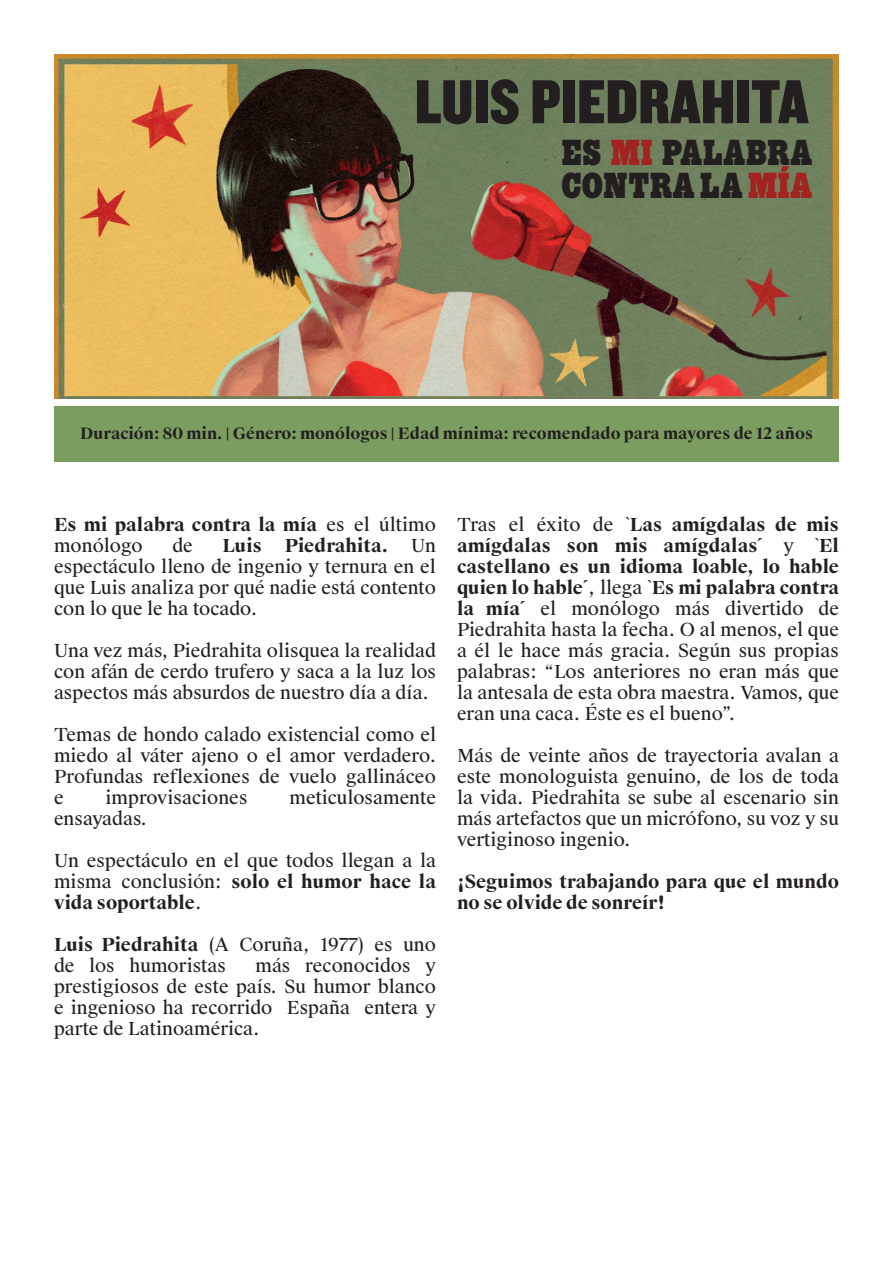
<style>
.page{position:relative;width:893px;height:1263px;background:#fff}
.page>*{position:absolute;margin:0;border:0;box-sizing:border-box;transform-origin:0 0}
.t1{font:64.5px "Knockout HTF70 Full Welterwt";color:#231f20}
.t2{font:900 36px/33.2px "Dirk";letter-spacing:.02em;color:#231f20}
.t3{font:18px/21px "Suisse Works";color:#231f20;text-align:justify}
.t4{font:700 18px/21px "Suisse Works";color:#231f20}
.t5{font:700 15.75px "Suisse Works";color:#231f20}
.s1{color:#a22320}
.s2{font-weight:400}
.s3{font-weight:700}
</style>
<div class="page">
<div style="left:54px;top:406px;width:784px;height:56px;background:#7c9d60"></div>
<img style="left:54px;top:54px;width:784px;height:344px">
<h1 class="t1" style="left:415px;top:68px;width:396px">LUIS PIEDRAHITA</h1>
<h2 class="t2" style="left:562px;top:136px;width:252px">ES <span class="s1">MI</span> PALABRA<br>CONTRA LA <span class="s1">MÍA</span></h2>
<p class="t5" style="left:80px;top:424px;width:734px">Duración: 80 min. | Género: monólogos | Edad mínima: recomendado para mayores de 12 años</p>
<p class="t4" style="left:54px;top:515px;width:383px">Es mi palabra contra la mía <span class="s2">es el último monólogo</span></p>
<p class="t3" style="left:172px;top:536px;width:22px">de</p>
<p class="t4" style="left:223px;top:536px;width:41px">Luis</p>
<p class="t4" style="left:285px;top:536px;width:105px">Piedrahita.</p>
<p class="t3" style="left:54px;top:536px;width:384px;text-indent:357px">Un espectáculo lleno de ingenio y ternura en el que Luis analiza por qué nadie está contento con lo que le ha tocado.</p>
<p class="t3" style="left:54px;top:641px;width:384px">Una vez más, Piedrahita olisquea la realidad con afán de cerdo trufero y saca a la luz los aspectos más absurdos de nuestro día a día.</p>
<p class="t3" style="left:54px;top:725px;width:384px">Temas de hondo calado existencial como el miedo al váter ajeno o el amor verdadero.<br>Profundas reflexiones de vuelo gallináceo e</p>
<p class="t3" style="left:106px;top:788px;width:144px">improvisaciones</p>
<p class="t3" style="left:289px;top:788px;width:148px">meticulosamente</p>
<p class="t3" style="left:54px;top:809px;width:95px">ensayadas.</p>
<p class="t3" style="left:54px;top:851px;width:384px">Un espectáculo en el que todos llegan a la misma conclusión: <span class="s3">solo el humor hace la vida soportable</span>.</p>
<p class="t3" style="left:54px;top:935px;width:384px"><span class="s3">Luis Piedrahita</span> (A Coruña, 1977) es uno de los humoristas</p>
<p class="t3" style="left:54px;top:956px;width:384px;text-indent:201px">más reconocidos y prestigiosos de este país. Su humor blanco e ingenioso ha recorrido España entera y parte de Latinoamérica.</p>
<p class="t3" style="left:457px;top:515px;width:384px">Tras el éxito de `<span class="s3">Las amígdalas de mis amígdalas son mis amígdalas´</span> y `<span class="s3">El castellano es un idioma loable, lo hable quien lo hable´</span>, llega `<span class="s3">Es mi palabra contra la mía´</span> el monólogo más divertido de Piedrahita hasta la fecha. O al menos, el que a él le hace más gracia. Según sus propias palabras: “Los anteriores no eran más que la antesala de esta obra maestra. Vamos, que eran una caca. Éste es el bueno”.</p>
<p class="t3" style="left:457px;top:746px;width:384px">Más de veinte años de trayectoria avalan a este monologuista genuino, de los de toda la vida. Piedrahita se sube al escenario sin más artefactos que un micrófono, su voz y su vertiginoso ingenio.</p>
<p class="t4" style="left:457px;top:872px;width:384px">¡Seguimos trabajando para que el mundo no se olvide de sonreír!</p>
</div>
